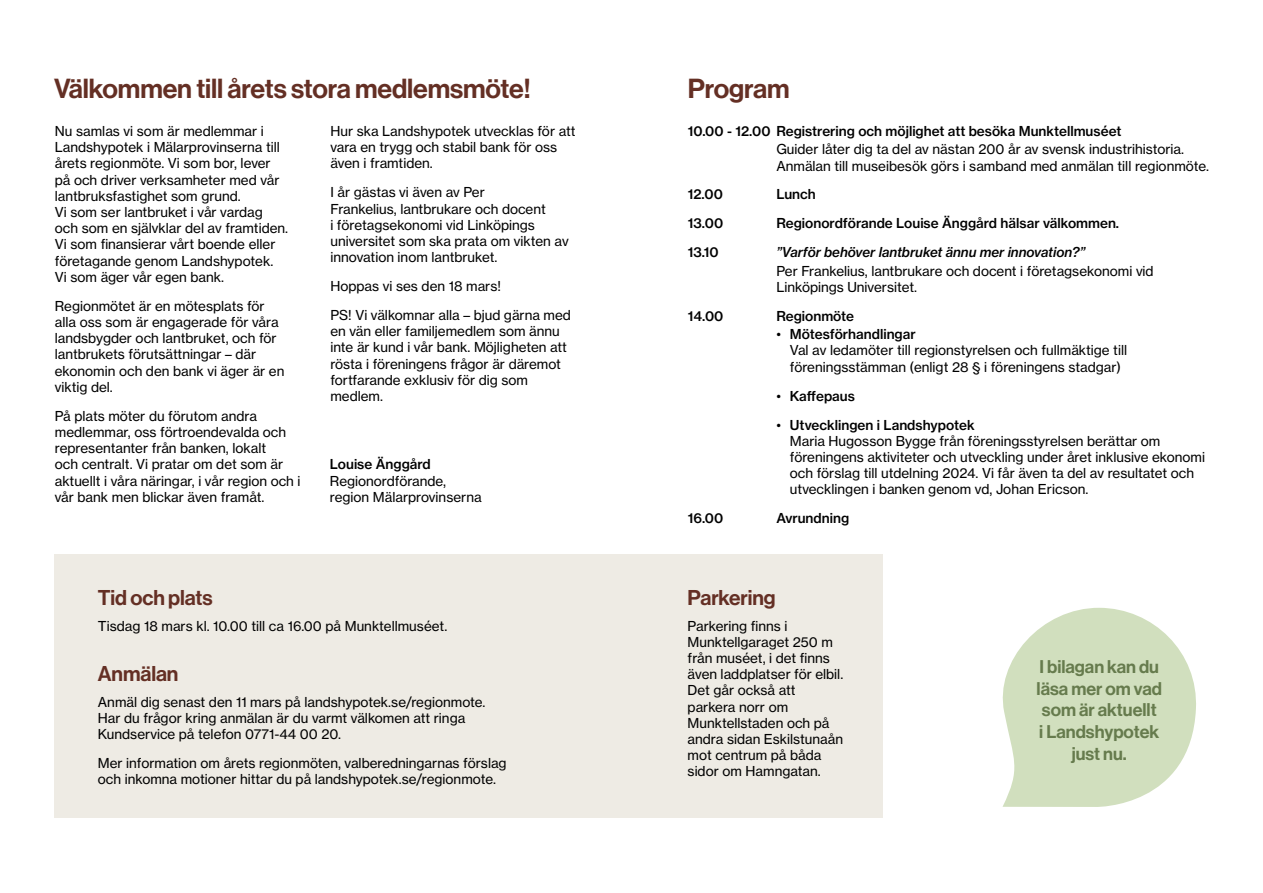
<style>
.page{position:relative;width:1263px;height:893px;background:#fff}
.page>*{position:absolute;margin:0;border:0;box-sizing:border-box;transform-origin:0 0}
.t1{font:27px "N Haas Grotesk DS Pro 65 Md";letter-spacing:-.005em;color:#642f24}
.t2{font:21px "N Haas Grotesk DS Pro 65 Md";letter-spacing:-.005em;color:#642f24}
.t3{font:18px/21.6px "N Haas Grotesk DS Pro 65 Md";color:#667b4d;text-align:center}
.t4{font:13.5px/16.2px "N Haas Grotesk TX Pro 55 Rg";color:#000}
.t5{font:13.5px "N Haas Grotesk TX Pro 65 Md";color:#000}
.t6{font:13.5px "N Haas Grotesk TX Std 66 Md It";color:#000}
.t7{font:13.5px "N Haas Grotesk TX Std 65 Md";color:#000}
.s1{font-family:"N Haas Grotesk TX Pro 65 Md"}
.s2{font-family:"N Haas Grotesk TX Pro 55 Rg"}
</style>
<div class="page">
<div style="left:55px;top:554px;width:828px;height:264px;background:#eeebe4"></div>
<svg style="left:1002px;top:607px;width:194px;height:200px"></svg>
<h2 class="t1" style="left:54px;top:73px;width:478px">Välkommen till årets stora medlemsmöte!</h2>
<p class="t4" style="left:55px;top:123px;width:235px">Nu samlas vi som är medlemmar i Landshypotek i Mälarprovinserna till årets regionmö te. Vi som bor, lever på och driver verksamheter med vår lantbruksfastighet som grund.<br>Vi som ser lantbruket i vår vardag och som en självklar del av framtiden.<br>Vi som fnansierar vårt boende eller<br>f öretagande genom Landshypotek.<br>Vi som äger vår egen bank.</p>
<p class="t4" style="left:55px;top:298px;width:231px">Regionmö tet är en mö tesplats f ör alla oss som är engagerade f ör våra landsbygder och lantbruket, och f ör lantbrukets f örutsättningar – där ekonomin och den bank vi äger är en viktig del.</p>
<p class="t4" style="left:55px;top:408px;width:247px">På plats mö ter du f örutom andra medlemmar, oss f örtroendevalda och representanter från banken, lokalt<br>och centralt. Vi pratar om det som är aktuellt i våra näringar, i vår region och i vår bank men blickar även framåt.</p>
<p class="t4" style="left:330px;top:123px;width:246px">Hur ska Landshypotek utvecklas f ör att vara en trygg och stabil bank f ör oss även i framtiden.</p>
<p class="t4" style="left:330px;top:184px;width:240px">I år gästas vi även av Per<br>Frankelius, lantbrukare och docent<br>i f öretagsekonomi vid Link öpings universitet som ska prata om vikten av innovation inom lantbruket.</p>
<p class="t4" style="left:330px;top:278px;width:172px">Hoppas vi ses den 18 mars!</p>
<p class="t4" style="left:330px;top:307px;width:242px">PS! Vi välkomnar alla – bjud gärna med en vän eller familjemedlem som ännu inte är kund i vår bank. Möjligheten att r östa i f öreningens frågor är däremot fortfarande exklusiv f ör dig som medlem.</p>
<p class="t5" style="left:330px;top:456px;width:102px">Louise Änggård</p>
<p class="t4" style="left:330px;top:472px;width:153px">Regionordf örande, region Mälarprovinserna</p>
<h3 class="t2" style="left:98px;top:585px;width:116px">Tid och plats</h3>
<p class="t4" style="left:98px;top:617px;width:351px">Tisdag 18 mars kl. 10.00 till ca 16.00 på Munktellmuséet.</p>
<h3 class="t2" style="left:98px;top:661px;width:82px">Anmälan</h3>
<p class="t4" style="left:98px;top:693px;width:389px">Anmäl dig senast den 11 mars på landshypotek.se/regionmote.<br>Har du frågor kring anmälan är du varmt välkomen att ringa<br>Kundservice på telefon 0771-44 00 20.</p>
<p class="t4" style="left:98px;top:755px;width:410px">Mer information om årets regionmö ten, valberedningarnas f örslag och inkomna motioner hittar du på landshypotek.se/regionmote.</p>
<h3 class="t1" style="left:688px;top:73px;width:103px">Program</h3>
<p class="t5" style="left:688px;top:123px;width:435px">10.00 - 12.00 Registrering och möjlighet att bes öka Munktellmuséet</p>
<p class="t4" style="left:776px;top:141px;width:434px">Guider låter dig ta del av nästan 200 år av svensk industrihistoria.<br>Anmälan till museibes ök görs i samband med anmälan till regionmö te.</p>
<p class="t5" style="left:688px;top:186px;width:37px">12.00</p>
<p class="t5" style="left:776px;top:186px;width:41px">Lunch</p>
<p class="t5" style="left:688px;top:215px;width:37px">13.00</p>
<p class="t5" style="left:776px;top:215px;width:344px">Regionordf örande Louise Änggård hälsar välkommen.</p>
<p class="t7" style="left:688px;top:244px;width:32px">13.10</p>
<p class="t6" style="left:776px;top:244px;width:310px">”Varför behöver lantbruket ännu mer innovation?”</p>
<p class="t4" style="left:776px;top:263px;width:379px">Per Frankelius, lantbrukare och docent i f öretagsekonomi vid<br>Link öpings Universitet.</p>
<p class="t5" style="left:688px;top:308px;width:37px">14.00</p>
<p class="t5" style="left:776px;top:308px;width:79px">Regionmö te</p>
<p class="t4" style="left:790px;top:326px;width:339px;text-indent:-14px">• <span class="s1">Mö tesf örhandlingar<br></span>Val av ledamö ter till regionstyrelsen och fullmäktige till f öreningsstämman (enligt 28 § i f öreningens stadgar)</p>
<p class="t5" style="left:776px;top:387px;width:80px"><span class="s2">•</span> Kafepaus</p>
<p class="t4" style="left:790px;top:416px;width:417px;text-indent:-14px">• <span class="s1">Utvecklingen i Landshypotek<br></span>Maria Hugosson Bygge från f öreningsstyrelsen berättar om<br>f öreningens aktiviteter och utveckling under året inklusive ekonomi och f örslag till utdelning 2024. Vi får även ta del av resultatet och utvecklingen i banken genom vd, Johan Ericson.</p>
<p class="t5" style="left:688px;top:510px;width:37px">16.00</p>
<p class="t5" style="left:776px;top:510px;width:74px">Avrundning</p>
<h3 class="t2" style="left:688px;top:585px;width:89px">Parkering</h3>
<p class="t4" style="left:688px;top:617px;width:157px">Parkering fnns i<br>Munktellgaraget 250 m från muséet, i det fnns även laddplatser f ör elbil.<br>Det går också att parkera norr om<br>Munktellstaden och på andra sidan Eskilstunaån mot centrum på båda sidor om Hamngatan.</p>
<p class="t3" style="left:1036px;top:656px;width:127px">I bilagan kan du läsa mer om vad som är aktuellt<br>i Landshypotek just nu.</p>
</div>
